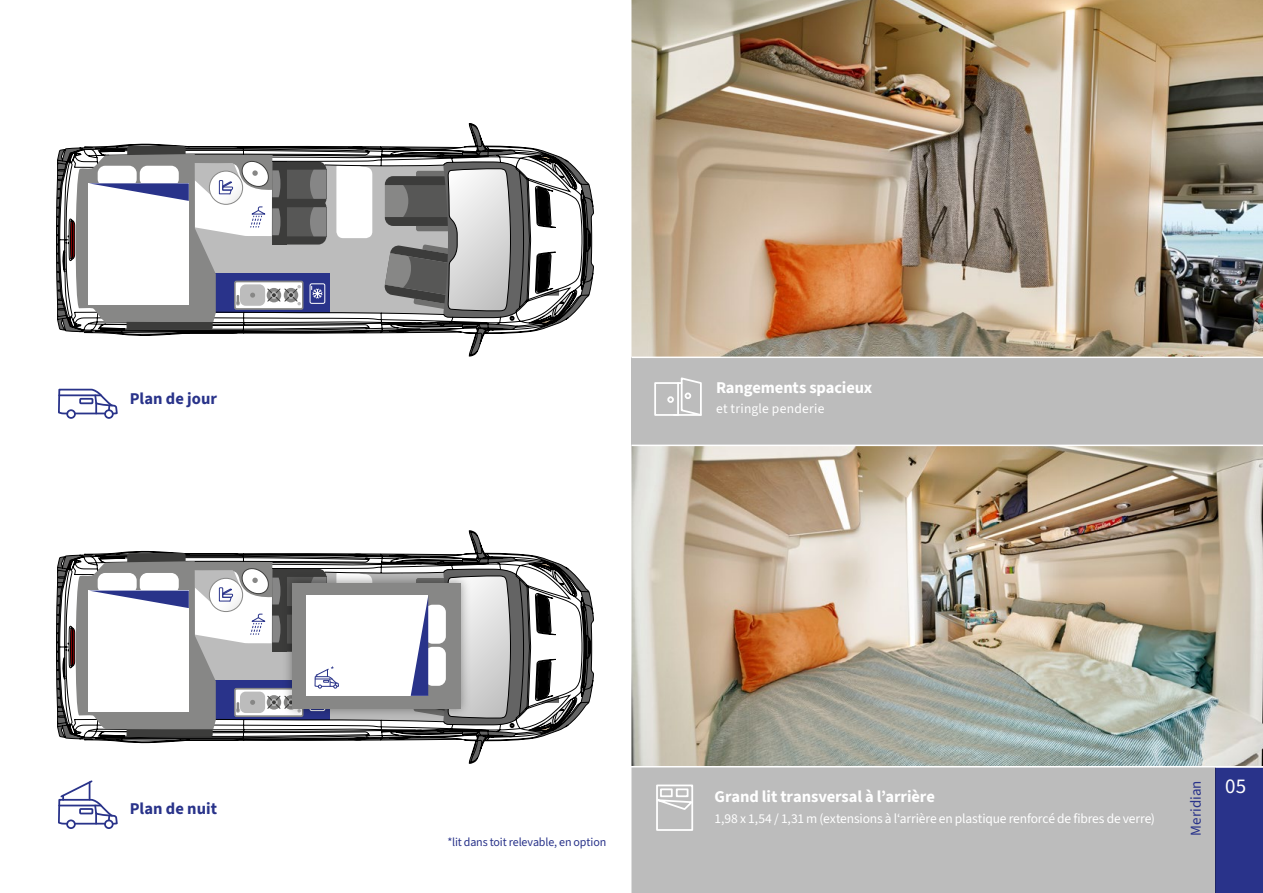
<style>
.page{position:relative;width:1263px;height:893px;background:#fff}
.page>*{position:absolute;margin:0;border:0;box-sizing:border-box;transform-origin:0 0}
.t1{font:21px "Source Sans 3";color:#fff}
.t2{font:700 16.5px "Source Sans 3";letter-spacing:-.005em;color:#fff}
.t3{font:700 16.5px "Source Sans 3";letter-spacing:.005em;color:#29338a}
.t4{font:15px "Source Sans 3";color:#29338a}
.t5{font:13.5px "Source Sans 3";letter-spacing:-.01em;color:#fff}
.t6{font:13.5px "Source Sans 3";letter-spacing:.02em;color:#fff}
.t7{font:12px "Source Sans 3";letter-spacing:-.01em;color:#29338a}
</style>
<div class="page">
<img style="left:631px;top:446px;width:632px;height:320px">
<div style="left:1215px;top:768px;width:48px;height:125px;background:#29338a"></div>
<svg style="left:56px;top:123px;width:538px;height:233px"></svg>
<svg style="left:384px;top:155px;width:207px;height:170px"></svg>
<div style="left:127px;top:146px;width:59px;height:12px;background:#3c3c3b;border-radius:2px"></div>
<svg style="left:67px;top:150px;width:259px;height:180px"></svg>
<svg style="left:56px;top:531px;width:538px;height:232px"></svg>
<div style="left:127px;top:553px;width:59px;height:12px;background:#3c3c3b;border-radius:2px"></div>
<div style="left:307px;top:595px;width:121px;height:101px;background:#fff"></div>
<svg style="left:384px;top:562px;width:207px;height:170px"></svg>
<svg style="left:67px;top:557px;width:306px;height:206px"></svg>
<div style="left:630px;top:767px;width:585px;height:126px;background:#bcbcbc"></div>
<img style="left:631px;top:0;width:632px;height:357px">
<hr style="left:630px;top:0;width:1px;height:893px;background:#fff">
<div style="left:631px;top:357px;width:632px;height:89px;background:#bcbcbc"></div>
<hr style="left:631px;top:445px;width:632px;height:1px;background:#fff">
<hr style="left:631px;top:357px;width:632px;height:1px;background:#fff">
<svg style="left:58px;top:388px;width:60px;height:31px"></svg>
<div style="left:79px;top:398px;width:14px;height:6px;border:2px solid #29338a"></div>
<svg style="left:58px;top:780px;width:60px;height:49px"></svg>
<div style="left:654px;top:382px;width:25px;height:34px;border:2px solid #fff"></div>
<hr style="left:674px;top:414px;width:27px;height:2px;background:#fff">
<svg style="left:678px;top:377px;width:24px;height:39px"></svg>
<div style="left:667px;top:396px;width:7px;height:7px;border:2px solid #fff;border-radius:50%"></div>
<div style="left:685px;top:392px;width:6px;height:7px;border:2px solid #fff;border-radius:50%"></div>
<div style="left:656px;top:784px;width:37px;height:47px;border:2px solid #fff"></div>
<svg style="left:656px;top:798px;width:37px;height:13px"></svg>
<div style="left:660px;top:788px;width:13px;height:9px;border:2px solid #fff"></div>
<div style="left:676px;top:788px;width:12px;height:9px;border:2px solid #fff"></div>
<p class="t3" style="left:130px;top:388px;width:89px">Plan de jour</p>
<p class="t3" style="left:130px;top:798px;width:89px">Plan de nuit</p>
<p class="t2" style="left:716px;top:376px;width:158px">Rangements spacieux</p>
<p class="t6" style="left:716px;top:400px;width:110px">et tringle penderie</p>
<p class="t7" style="left:447px;top:834px;width:160px">*lit dans toit relevable, en option</p>
<p class="t2" style="left:715px;top:786px;width:222px">Grand lit transversal à l’arrière</p>
<p class="t5" style="left:715px;top:810px;width:442px">1,98 x 1,54 / 1,31 m (extensions à l‘arrière en plastique renforcé de fibres de verre)</p>
<p class="t4" style="left:1186px;top:836px;width:57px;rotate:-90deg">Meridian</p>
<h1 class="t1" style="left:1225px;top:773px;width:22px">05</h1>
</div>
